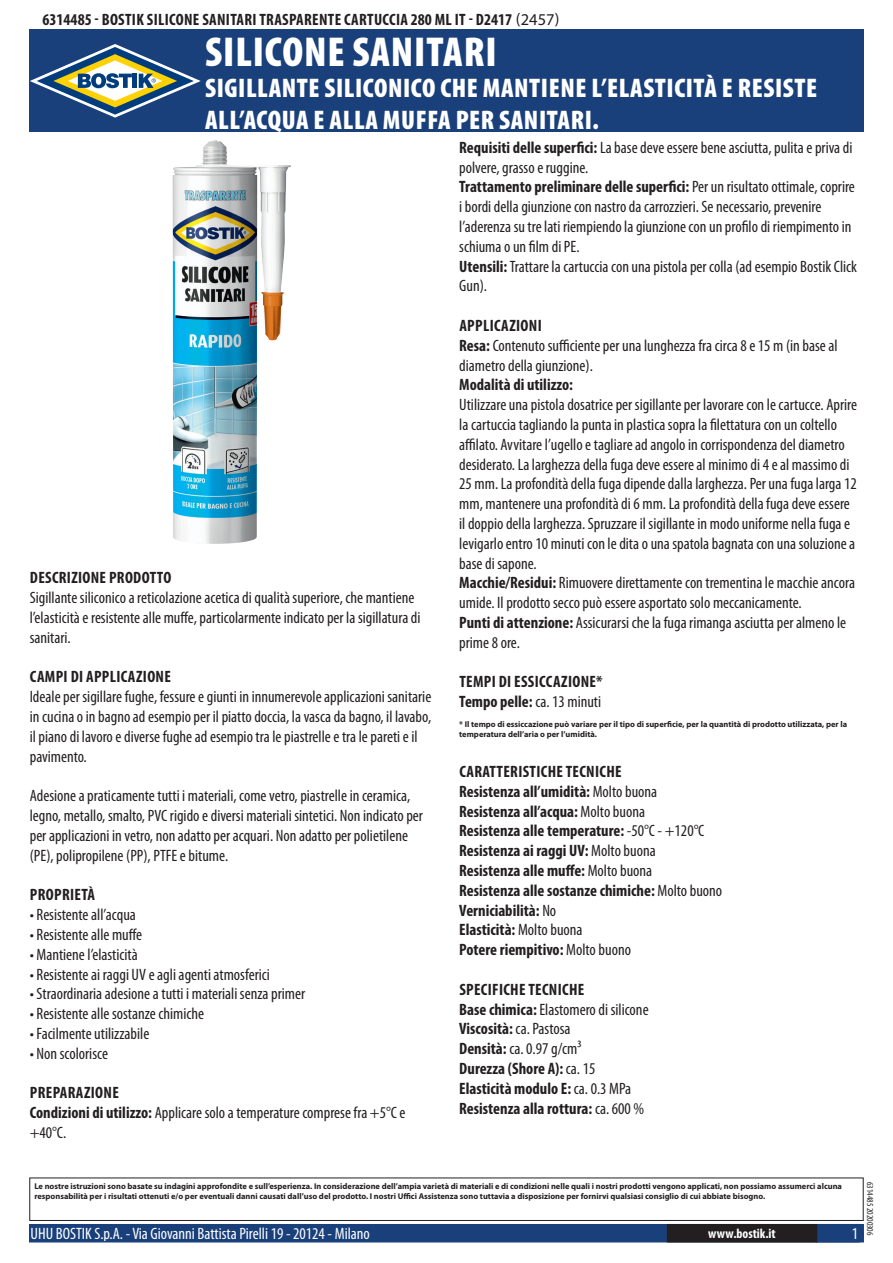
<style>
.page{position:relative;width:893px;height:1263px;background:#fff}
.page>*{position:absolute;margin:0;border:0;box-sizing:border-box;transform-origin:0 0}
.t1{font:900 condensed 42px "Myriad Pro";letter-spacing:.02em;color:#fff}
.t2{font:900 condensed 27px/32.4px "Myriad Pro";letter-spacing:.02em;color:#fff}
.t3{font:condensed 16.5px/19.8px "Myriad Pro";color:#231f20}
.t4{font:700 condensed 16.5px/19.8px "Myriad Pro";letter-spacing:.02em;color:#231f20}
.t5{font:condensed 16.5px "Myriad Pro";color:#fff}
.t6{font:700 condensed 13.5px "Myriad Pro";color:#fff}
.t7{font:condensed 9px "Myriad Pro";color:#231f20}
.t8{font:700 8.4px/10.1px "Myriad Pro";color:#231f20}
.s1{font-weight:400;font-stretch:normal}
.s2{font-weight:700}
.s3{font-weight:400}
</style>
<div class="page">
<div style="left:30px;top:1225px;width:833px;height:17px;background:#19407a"></div>
<div style="left:29px;top:1224px;width:835px;height:18px;border:2px solid #19407a"></div>
<div style="left:816px;top:1224px;width:44px;height:18px;border:2px solid #19407a"></div>
<div style="left:668px;top:1225px;width:148px;height:17px;background:#231f20"></div>
<div style="left:667px;top:1224px;width:150px;height:18px;border:2px solid #231f20"></div>
<div style="left:29px;top:1177px;width:835px;height:44px;border:1px solid #231f20"></div>
<div style="left:30px;top:30px;width:834px;height:102px;background:#19407a"></div>
<svg style="left:30px;top:44px;width:171px;height:74px"></svg>
<img style="left:172px;top:140px;width:119px;height:404px">
<p class="t4" style="left:43px;top:9px;width:518px">6314485 - Bostik Silicone Sanitari Trasparente Cartuccia 280 ml IT - D2417 <span class="s1">(2457)</span></p>
<h1 class="t1" style="left:205px;top:25px;width:293px">SILICONE SANITARI</h1>
<h2 class="t2" style="left:205px;top:71px;width:614px">SIGILLANTE SILICONICO CHE MANTIENE L’ELASTICITÀ E RESISTE<br>ALL’ACQUA E ALLA MUFFA PER SANITARI.</h2>
<p class="t4" style="left:30px;top:568px;width:143px">Descrizione prodotto</p>
<p class="t3" style="left:30px;top:588px;width:392px">Sigillante siliconico a reticolazione acetica di qualità superiore, che mantiene l’elasticità e resistente alle muffe, particolarmente indicato per la sigillatura di sanitari.</p>
<p class="t4" style="left:30px;top:667px;width:143px">Campi di applicazione</p>
<p class="t3" style="left:30px;top:687px;width:403px">Ideale per sigillare fughe, fessure e giunti in innumerevole applicazioni sanitarie in cucina o in bagno ad esempio per il piatto doccia, la vasca da bagno, il lavabo, il piano di lavoro e diverse fughe ad esempio tra le piastrelle e tra le pareti e il pavimento.</p>
<p class="t3" style="left:30px;top:786px;width:395px">Adesione a praticamente tutti i materiali, come vetro, piastrelle in ceramica, legno, metallo, smalto, PVC rigido e diversi materiali sintetici. Non indicato per per applicazioni in vetro, non adatto per acquari. Non adatto per polietilene (PE), polipropilene (PP), PTFE e bitume.</p>
<p class="t4" style="left:30px;top:884px;width:67px">Proprietà</p>
<p class="t3" style="left:30px;top:904px;width:108px">• Resistente all’acqua</p>
<p class="t3" style="left:30px;top:924px;width:114px">• Resistente alle muffe</p>
<p class="t3" style="left:30px;top:944px;width:110px">• Mantiene l’elasticità</p>
<p class="t3" style="left:30px;top:964px;width:242px">• Resistente ai raggi UV e agli agenti atmosferici</p>
<p class="t3" style="left:30px;top:984px;width:277px">• Straordinaria adesione a tutti i materiali senza primer</p>
<p class="t3" style="left:30px;top:1003px;width:176px">• Resistente alle sostanze chimiche</p>
<p class="t3" style="left:30px;top:1023px;width:121px">• Facilmente utilizzabile</p>
<p class="t3" style="left:30px;top:1043px;width:80px">• Non scolorisce</p>
<p class="t3" style="left:30px;top:1083px;width:377px"><span class="s2">Preparazione<br>Condizioni di utilizzo:</span> Applicare solo a temperature comprese fra +5°C e +40°C.</p>
<p class="t3" style="left:459px;top:137px;width:399px"><span class="s2">Requisiti delle superfici:</span> La base deve essere bene asciutta, pulita e priva di polvere, grasso e ruggine.<br><span class="s2">Trattamento preliminare delle superfici:</span> Per un risultato ottimale, coprire i bordi della giunzione con nastro da carrozzieri. Se necessario, prevenire l’aderenza su tre lati riempiendo la giunzione con un profilo di riempimento in schiuma o un film di PE.<br><span class="s2">Utensili:</span> Trattare la cartuccia con una pistola per colla (ad esempio Bostik Click Gun).</p>
<p class="t3" style="left:459px;top:315px;width:380px"><span class="s2">Applicazioni<br>Resa:</span> Contenuto sufficiente per una lunghezza fra circa 8 e 15 m (in base al diametro della giunzione).</p>
<p class="t4" style="left:459px;top:375px;width:115px">Modalità di utilizzo:</p>
<p class="t3" style="left:459px;top:395px;width:399px">Utilizzare una pistola dosatrice per sigillante per lavorare con le cartucce. Aprire la cartuccia tagliando la punta in plastica sopra la filettatura con un coltello affilato. Avvitare l’ugello e tagliare ad angolo in corrispondenza del diametro desiderato. La larghezza della fuga deve essere al minimo di 4 e al massimo di 25 mm. La profondità della fuga dipende dalla larghezza. Per una fuga larga 12 mm, mantenere una profondità di 6 mm. La profondità della fuga deve essere il doppio della larghezza. Spruzzare il sigillante in modo uniforme nella fuga e levigarlo entro 10 minuti con le dita o una spatola bagnata con una soluzione a base di sapone.<br><span class="s2">Macchie/Residui:</span> Rimuovere direttamente con trementina le macchie ancora umide. Il prodotto secco può essere asportato solo meccanicamente.<br><span class="s2">Punti di attenzione:</span> Assicurarsi che la fuga rimanga asciutta per almeno le prime 8 ore.</p>
<p class="t4" style="left:459px;top:672px;width:145px">Tempi di essiccazione*<br>Tempo pelle: <span class="s3">ca. 13 minuti</span></p>
<p class="t8" style="left:459px;top:719px;width:389px">* Il tempo di essiccazione può variare per il tipo di superficie, per la quantità di prodotto utilizzata, per la temperatura dell’aria o per l’umidità.</p>
<p class="t4" style="left:459px;top:761px;width:265px">Caratteristiche Tecniche<br>Resistenza all’umidità: <span class="s3">Molto buona </span>Resistenza all’acqua: <span class="s3">Molto buona<br></span>Resistenza alle temperature: <span class="s3">-50°C - +120°C </span>Resistenza ai raggi UV: <span class="s3">Molto buona<br></span>Resistenza alle muffe: <span class="s3">Molto buona<br></span>Resistenza alle sostanze chimiche: <span class="s3">Molto buono </span>Verniciabilità: <span class="s3">No<br></span>Elasticità: <span class="s3">Molto buona<br></span>Potere riempitivo: <span class="s3">Molto buono</span></p>
<p class="t4" style="left:459px;top:979px;width:191px">Specifiche tecniche<br>Base chimica: <span class="s3">Elastomero di silicone<br></span>Viscosità: <span class="s3">ca. Pastosa<br></span>Densità: <span class="s3">ca. 0.97 g/cm³<br></span>Durezza (Shore A): <span class="s3">ca. 15<br></span>Elasticità modulo E: <span class="s3">ca. 0.3 MPa<br></span>Resistenza alla rottura: <span class="s3">ca. 600 %</span></p>
<p class="t8" style="left:34px;top:1181px;width:809px">Le nostre istruzioni sono basate su indagini approfondite e sull’esperienza. In considerazione dell’ampia varietà di materiali e di condizioni nelle quali i nostri prodotti vengono applicati, non possiamo assumerci alcuna responsabilità per i risultati ottenuti e/o per eventuali danni causati dall’uso del prodotto. I nostri Uffici Assistenza sono tuttavia a disposizione per fornirvi qualsiasi consiglio di cui abbiate bisogno.</p>
<p class="t5" style="left:31px;top:1224px;width:341px">UHU BOSTIK S.p.A. - Via Giovanni Battista Pirelli 19 - 20124 - Milano</p>
<p class="t6" style="left:708px;top:1225px;width:69px">www.bostik.it</p>
<p class="t5" style="left:852px;top:1224px;width:8px">1</p>
<p class="t7" style="left:875px;top:1182px;width:55px;rotate:90deg">6314485 20200306</p>
</div>
